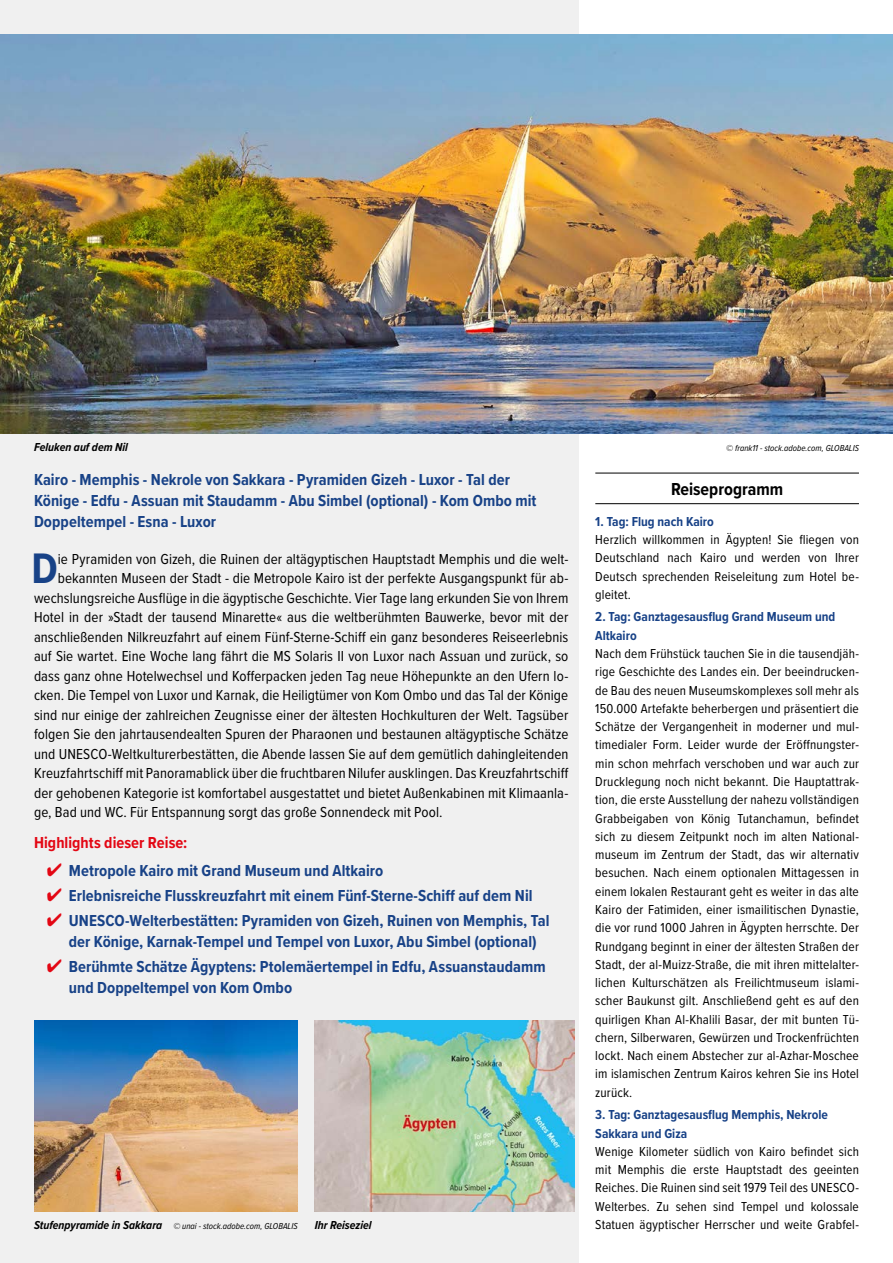
<style>
.page{position:relative;width:893px;height:1263px;background:#fff}
.page>*{position:absolute;margin:0;border:0;box-sizing:border-box;transform-origin:0 0}
.t1{font:700 44.25px "Proxima Nova Cond";color:#184287}
.t2{font:700 18px "Proxima Nova Cond";color:#000}
.t3{font:700 16.5px/21px "Proxima Nova Cond";letter-spacing:.005em;color:#184287}
.t4{font:700 16.5px "Proxima Nova Cond";color:#e30613}
.t5{font:15px "Proxima Nova Cond";letter-spacing:.005em;color:#000}
.t6{font:13.5px/18.3px "Proxima Nova Cond";letter-spacing:.01em;color:#000;text-align:justify}
.t7{font:700 13.5px/18.3px "Proxima Nova Cond";color:#184287}
.t8{font:italic 700 12px "Proxima Nova Cond";color:#000}
.t9{font:italic 9px "Proxima Nova Cond";color:#000}
.s1{font-weight:700;font-size:12px}
.s2{color:#e30613}
</style>
<div class="page">
<div style="left:0;top:0;width:579px;height:1263px;background:#f0f0f0"></div>
<hr style="left:595px;top:473px;width:264px;height:1px;background:#000">
<hr style="left:595px;top:503px;width:264px;height:1px;background:#000">
<img style="left:0;top:34px;width:893px;height:400px">
<img style="left:34px;top:1020px;width:264px;height:192px">
<img style="left:315px;top:1020px;width:259px;height:192px">
<p class="t8" style="left:34px;top:438px;width:95px">Feluken auf dem Nil</p>
<p class="t9" style="left:726px;top:441px;width:134px">© frank11 - stock.adobe.com, GLOBALIS</p>
<h2 class="t2" style="left:671px;top:475px;width:114px">Reiseprogramm</h2>
<p class="t7" style="left:595px;top:512px;width:120px">1. Tag: Flug nach Kairo</p>
<p class="t6" style="left:595px;top:530px;width:265px">Herzlich willkommen in Ägypten! Sie fliegen von Deutschland nach Kairo und werden von Ihrer Deutsch sprechenden Reiseleitung zum Hotel be&shy;gleitet.</p>
<p class="t7" style="left:595px;top:607px;width:242px">2. Tag: Ganztagesausflug Grand Museum und<br>Altkairo</p>
<p class="t6" style="left:595px;top:644px;width:265px">Nach dem Frühstück tauchen Sie in die tausendjäh&shy;rige Geschichte des Landes ein. Der beeindrucken&shy;de Bau des neuen Museumskomplexes soll mehr als 150.000 Artefakte beherbergen und präsentiert die Schätze der Vergangenheit in moderner und mul&shy;timedialer Form. Leider wurde der Eröffnungster&shy;min schon mehrfach verschoben und war auch zur Drucklegung noch nicht bekannt. Die Hauptattrak&shy;tion, die erste Ausstellung der nahezu vollständigen Grabbeigaben von König Tutanchamun, befindet sich zu diesem Zeitpunkt noch im alten National&shy;museum im Zentrum der Stadt, das wir alternativ besuchen. Nach einem optionalen Mittagessen in einem lokalen Restaurant geht es weiter in das alte Kairo der Fatimiden, einer ismailitischen Dynastie, die vor rund 1000 Jahren in Ägypten herrschte. Der Rundgang beginnt in einer der ältesten Straßen der Stadt, der al-Muizz-Straße, die mit ihren mittelalter&shy;lichen Kulturschätzen als Freilichtmuseum islami&shy;scher Baukunst gilt. Anschließend geht es auf den quirligen Khan Al-Khalili Basar, der mit bunten Tü&shy;chern, Silberwaren, Gewürzen und Trockenfrüchten lockt. Nach einem Abstecher zur al-Azhar-Moschee im islamischen Zentrum Kairos kehren Sie ins Hotel zurück.</p>
<p class="t7" style="left:595px;top:1105px;width:234px">3. Tag: Ganztagesausflug Memphis, Nekrole<br>Sakkara und Giza</p>
<p class="t6" style="left:595px;top:1142px;width:265px">Wenige Kilometer südlich von Kairo befindet sich mit Memphis die erste Hauptstadt des geeinten Reiches. Die Ruinen sind seit 1979 Teil des UNESCO-Welterbes. Zu sehen sind Tempel und kolossale</p>
<p class="t9" style="left:34px;top:1219px;width:265px"><span class="s1">Stufenpyramide in Sakkara</span> © unai - stock.adobe.com, GLOBALIS</p>
<p class="t8" style="left:315px;top:1216px;width:59px">Ihr Reiseziel</p>
<p class="t6" style="left:595px;top:1215px;width:265px">Statuen ägyptischer Herrscher und weite Grabfel-</p>
<p class="t3" style="left:34px;top:469px;width:504px">Kairo - Memphis - Nekrole von Sakkara - Pyramiden Gizeh - Luxor - Tal der<br>Könige - Edfu - Assuan mit Staudamm - Abu Simbel (optional) - Kom Ombo mit<br>Doppeltempel - Esna - Luxor</p>
<h1 class="t1" style="left:31px;top:536px;width:28px">D</h1>
<p class="t5" style="left:58px;top:547px;width:512px">ie Pyramiden von Gizeh, die Ruinen der altägyptischen Hauptstadt Memphis und die welt-</p>
<p class="t5" style="left:58px;top:567px;width:512px">bekannten Museen der Stadt - die Metropole Kairo ist der perfekte Ausgangspunkt für ab-</p>
<p class="t5" style="left:34px;top:586px;width:536px">wechslungsreiche Ausflüge in die ägyptische Geschichte. Vier Tage lang erkunden Sie von Ihrem</p>
<p class="t5" style="left:34px;top:606px;width:536px">Hotel in der »Stadt der tausend Minarette« aus die weltberühmten Bauwerke, bevor mit der</p>
<p class="t5" style="left:34px;top:625px;width:536px">anschließenden Nilkreuzfahrt auf einem Fünf-Sterne-Schiff ein ganz besonderes Reiseerlebnis</p>
<p class="t5" style="left:34px;top:645px;width:536px">auf Sie wartet. Eine Woche lang fährt die MS Solaris II von Luxor nach Assuan und zurück, so</p>
<p class="t5" style="left:34px;top:664px;width:536px">dass ganz ohne Hotelwechsel und Kofferpacken jeden Tag neue Höhepunkte an den Ufern lo-</p>
<p class="t5" style="left:34px;top:684px;width:536px">cken. Die Tempel von Luxor und Karnak, die Heiligtümer von Kom Ombo und das Tal der Könige</p>
<p class="t5" style="left:34px;top:703px;width:536px">sind nur einige der zahlreichen Zeugnisse einer der ältesten Hochkulturen der Welt. Tagsüber</p>
<p class="t5" style="left:34px;top:723px;width:536px">folgen Sie den jahrtausendealten Spuren der Pharaonen und bestaunen altägyptische Schätze</p>
<p class="t5" style="left:34px;top:742px;width:536px">und UNESCO-Weltkulturerbestätten, die Abende lassen Sie auf dem gemütlich dahingleitenden</p>
<p class="t5" style="left:34px;top:762px;width:536px">Kreuzfahrtschiff mit Panoramablick über die fruchtbaren Nilufer ausklingen. Das Kreuzfahrtschiff</p>
<p class="t5" style="left:34px;top:781px;width:536px">der gehobenen Kategorie ist komfortabel ausgestattet und bietet Außenkabinen mit Klimaanla-</p>
<p class="t5" style="left:34px;top:801px;width:410px">ge, Bad und WC. Für Entspannung sorgt das große Sonnendeck mit Pool.</p>
<p class="t4" style="left:34px;top:830px;width:155px">Highlights dieser Reise:</p>
<p class="t3" style="left:47px;top:859px;width:338px"><span class="s2">✔</span> Metropole Kairo mit Grand Museum und Altkairo</p>
<p class="t3" style="left:47px;top:884px;width:487px"><span class="s2">✔</span> Erlebnisreiche Flusskreuzfahrt mit einem Fünf-Sterne-Schiff auf dem Nil</p>
<p class="t3" style="left:47px;top:910px;width:504px;text-align:center"><span class="s2">✔</span> UNESCO-Welterbestätten: Pyramiden von Gizeh, Ruinen von Memphis, Tal der Könige, Karnak-Tempel und Tempel von Luxor, Abu Simbel (optional)</p>
<p class="t3" style="left:69px;top:956px;width:478px;text-indent:-22px"><span class="s2">✔</span> Berühmte Schätze Ägyptens: Ptolemäertempel in Edfu, Assuanstaudamm und Doppeltempel von Kom Ombo</p>
</div>
